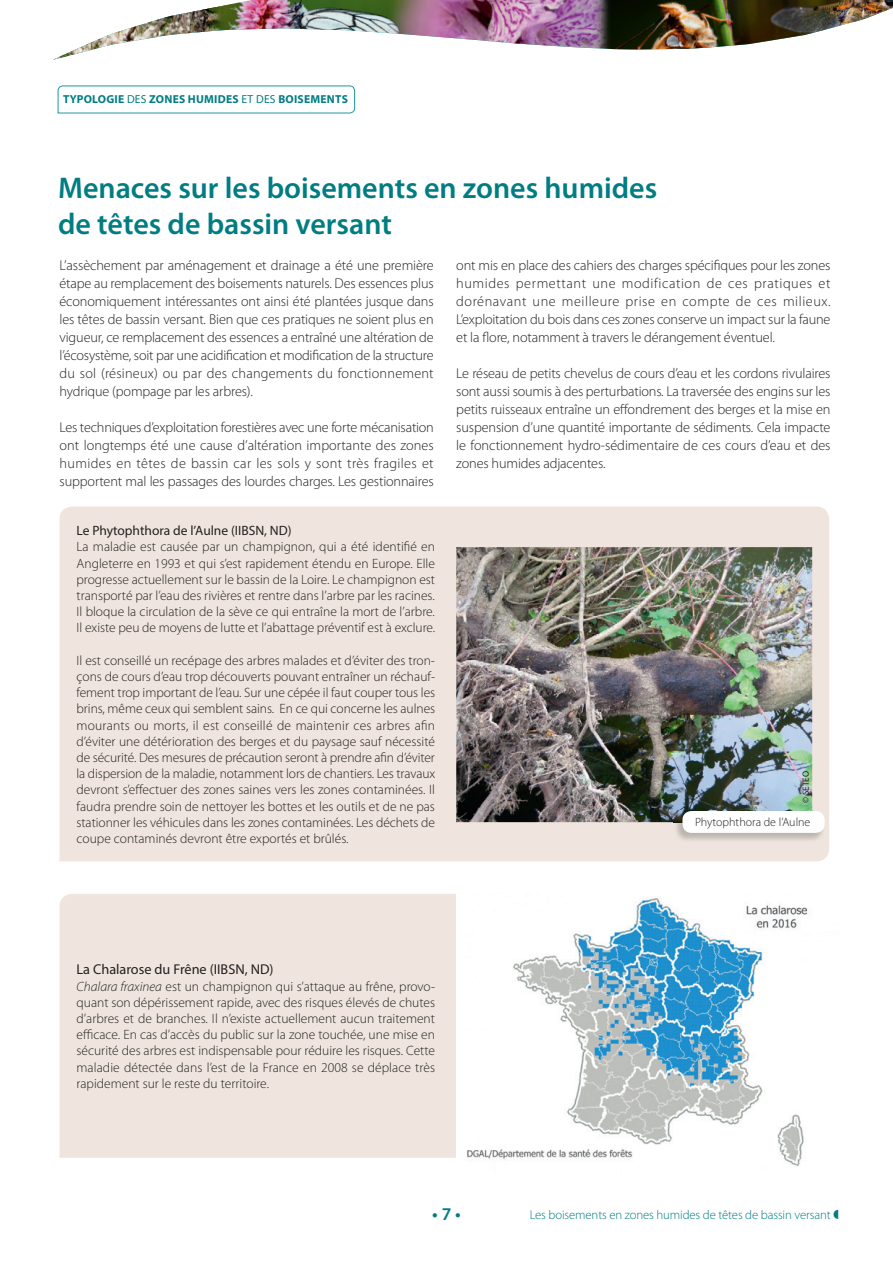
<style>
.page{position:relative;width:893px;height:1263px;background:#fff}
.page>*{position:absolute;margin:0;border:0;box-sizing:border-box;transform-origin:0 0}
.t1{font:600 30px/36px "Myriad Pro";color:#007d83}
.t2{font:600 18px "Myriad Pro";color:#007d83}
.t3{font:300 14.25px/18px "Myriad Pro";letter-spacing:-.01em;color:#231f20;text-align:justify}
.t4{font:14.25px "Myriad Pro";color:#231f20}
.t5{font:300 13.5px/16.2px "Myriad Pro";color:#231f20;text-align:justify}
.t6{font:13.5px "Myriad Pro";color:#231f20}
.t7{font:300 12.75px "Myriad Pro";letter-spacing:-.01em;color:#007d83}
.t8{font:300 12px "Myriad Pro";color:#231f20}
.t9{font:700 11.55px "Myriad Pro";letter-spacing:.02em;color:#007d83}
.t10{font:9px "Myriad Pro";color:#231f20}
.s1{font-weight:400}
.s2{font-style:italic}
</style>
<div class="page">
<img style="left:53px;top:0;width:838px;height:60px">
<div style="left:60px;top:894px;width:396px;height:264px;background:#efe5de"></div>
<div style="left:60px;top:506px;width:769px;height:355px;background:#efe5de"></div>
<img style="left:456px;top:547px;width:356px;height:275px">
<img style="left:673px;top:810px;width:152px;height:32px">
<img style="left:673px;top:810px;width:139px;height:12px">
<div style="left:682px;top:811px;width:143px;height:22px;background:#fff;border-radius:9px"></div>
<img style="left:467px;top:898px;width:341px;height:269px">
<svg style="left:57px;top:85px;width:298px;height:29px"></svg>
<p class="t9" style="left:63px;top:92px;width:286px">TYPOLOGIE <span class="s1">DES</span> ZONES HUMIDES <span class="s1">ET DES</span> BOISEMENTS</p>
<h1 class="t1" style="left:58px;top:169px;width:601px">Menaces sur les boisements en zones humides de têtes de bassin versant</h1>
<p class="t3" style="left:60px;top:256px;width:376px">L’assèchement par aménagement et drainage a été une première étape au remplacement des boisements naturels. Des essences plus économiquement intéressantes ont ainsi été plantées jusque dans les têtes de bassin versant. Bien que ces pratiques ne soient plus en vigueur, ce remplacement des essences a entraîné une altération de l’écosystème, soit par une acidification et modification de la structure du sol (résineux) ou par des changements du fonctionnement hydrique (pompage par les arbres).</p>
<p class="t3" style="left:60px;top:418px;width:376px">Les techniques d’exploitation forestières avec une forte mécanisation ont longtemps été une cause d’altération importante des zones humides en têtes de bassin car les sols y sont très fragiles et supportent mal les passages des lourdes charges. Les gestionnaires</p>
<p class="t6" style="left:77px;top:522px;width:216px">Le Phytophthora de l’Aulne (IIBSN, ND)</p>
<p class="t5" style="left:77px;top:539px;width:360px">La maladie est causée par un champignon, qui a été identifié en Angleterre en 1993 et qui s’est rapidement étendu en Europe. Elle progresse actuellement sur le bassin de la Loire. Le champignon est transporté par l’eau des rivières et rentre dans l’arbre par les racines.<br>Il bloque la circulation de la sève ce qui entraîne la mort de l’arbre.<br>Il existe peu de moyens de lutte et l’abattage préventif est à exclure.</p>
<p class="t5" style="left:77px;top:652px;width:360px">Il est conseillé un recépage des arbres malades et d’éviter des tron&shy;çons de cours d’eau trop découverts pouvant entraîner un réchauf&shy;fement trop important de l’eau. Sur une cépée il faut couper tous les brins, même ceux qui semblent sains. En ce qui concerne les aulnes mourants ou morts, il est conseillé de maintenir ces arbres afin d’éviter une détérioration des berges et du paysage sauf nécessité de sécurité. Des mesures de précaution seront à prendre afin d’éviter la dispersion de la maladie, notamment lors de chantiers. Les travaux devront s’effectuer des zones saines vers les zones contaminées. Il faudra prendre soin de nettoyer les bottes et les outils et de ne pas stationner les véhicules dans les zones contaminées. Les déchets de coupe contaminés devront être exportés et brûlés.</p>
<p class="t3" style="left:456px;top:256px;width:376px">ont mis en place des cahiers des charges spécifiques pour les zones humides permettant une modification de ces pratiques et dorénavant une meilleure prise en compte de ces milieux.<br>L’exploitation du bois dans ces zones conserve un impact sur la faune et la flore, notamment à travers le dérangement éventuel.</p>
<p class="t3" style="left:456px;top:364px;width:376px">Le réseau de petits chevelus de cours d’eau et les cordons rivulaires sont aussi soumis à des perturbations. La traversée des engins sur les petits ruisseaux entraîne un effondrement des berges et la mise en suspension d’une quantité importante de sédiments. Cela impacte le fonctionnement hydro-sédimentaire de ces cours d’eau et des zones humides adjacentes.</p>
<p class="t10" style="left:800px;top:803px;width:34px;rotate:-90deg">© SETEO</p>
<p class="t8" style="left:695px;top:815px;width:117px">Phytophthora de l’Aulne</p>
<p class="t4" style="left:77px;top:961px;width:199px">La Chalarose du Frêne (IIBSN, ND)</p>
<p class="t5" style="left:77px;top:978px;width:360px"><span class="s2">Chalara fraxinea</span> est un champignon qui s’attaque au frêne, provo&shy;quant son dépérissement rapide, avec des risques élevés de chutes d’arbres et de branches. Il n’existe actuellement aucun traitement efficace. En cas d’accès du public sur la zone touchée, une mise en sécurité des arbres est indispensable pour réduire les risques. Cette maladie détectée dans l’est de la France en 2008 se déplace très rapidement sur le reste du territoire.</p>
<h2 class="t2" style="left:432px;top:1203px;width:30px">• 7 •</h2>
<p class="t7" style="left:530px;top:1206px;width:302px">Les boisements en zones humides de têtes de bassin versant</p>
</div>
